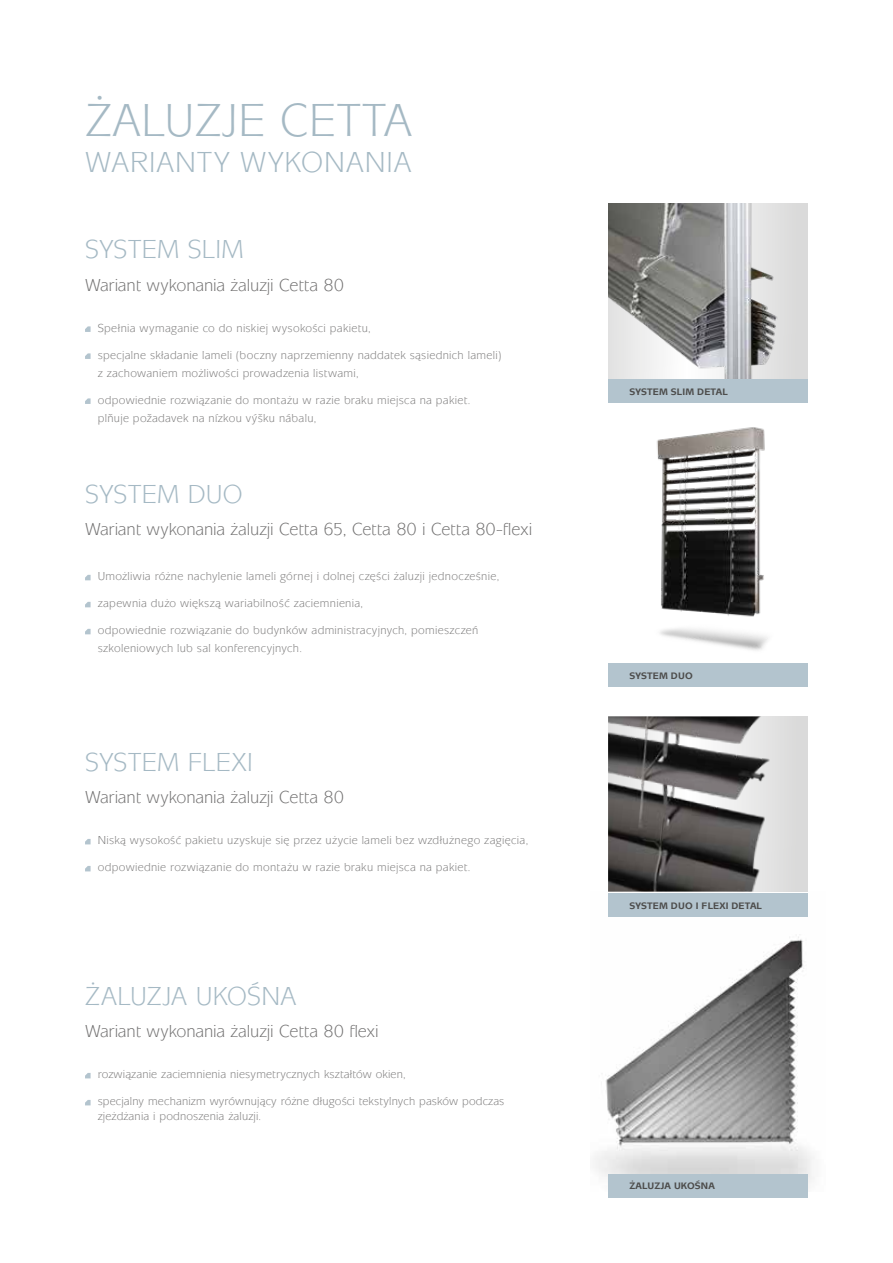
<style>
.page{position:relative;width:893px;height:1263px;background:#fff}
.page>*{position:absolute;margin:0;border:0;box-sizing:border-box;transform-origin:0 0}
.t1{font:48px "Mixage Itc TOT";letter-spacing:.015em;color:#a5b9c4}
.t2{font:30px "Mixage Itc TOT";letter-spacing:.03em;color:#a5b9c4}
.t3{font:27px "Mixage Itc TOT";letter-spacing:.01em;color:#a5b9c4}
.t4{font:18px "Mixage Itc TOT";letter-spacing:-.005em;color:#706f6f}
.t5{font:12px/18px "Mixage Itc TOT";letter-spacing:.025em;color:#777676}
.t6{font:700 9.75px "Mixage Itc TOT";letter-spacing:.015em;color:#4d4d4c}
</style>
<div class="page">
<img style="left:594px;top:891px;width:220px;height:293px">
<svg style="left:85px;top:326px;width:6px;height:6px"></svg>
<svg style="left:85px;top:353px;width:6px;height:6px"></svg>
<svg style="left:85px;top:398px;width:6px;height:6px"></svg>
<svg style="left:85px;top:575px;width:6px;height:5px"></svg>
<svg style="left:85px;top:602px;width:6px;height:5px"></svg>
<svg style="left:85px;top:629px;width:6px;height:5px"></svg>
<svg style="left:85px;top:839px;width:6px;height:5px"></svg>
<svg style="left:85px;top:866px;width:6px;height:5px"></svg>
<svg style="left:85px;top:1073px;width:6px;height:5px"></svg>
<svg style="left:85px;top:1100px;width:6px;height:5px"></svg>
<img style="left:645px;top:427px;width:163px;height:237px">
<div style="left:608px;top:893px;width:200px;height:24px;background:#b3c4ce"></div>
<div style="left:608px;top:1174px;width:200px;height:23px;background:#b3c4ce"></div>
<div style="left:608px;top:380px;width:200px;height:23px;background:#b3c4ce"></div>
<div style="left:608px;top:664px;width:200px;height:23px;background:#b3c4ce"></div>
<img style="left:608px;top:716px;width:199px;height:175px">
<div style="left:608px;top:204px;width:200px;height:175px;background:#dbdbdb"></div>
<img style="left:608px;top:204px;width:169px;height:175px">
<h1 class="t1" style="left:85px;top:94px;width:328px">ŻALUZJE CETTA</h1>
<h2 class="t2" style="left:85px;top:146px;width:328px">WARIANTY WYKONANIA</h2>
<h3 class="t3" style="left:85px;top:234px;width:160px">SYSTEM SLIM</h3>
<h3 class="t4" style="left:85px;top:275px;width:260px">Wariant wykonania żaluzji Cetta 80</h3>
<p class="t5" style="left:98px;top:319px;width:275px">Spełnia wymaganie co do niskiej wysokości pakietu,</p>
<p class="t5" style="left:98px;top:346px;width:405px">specjalne składanie lameli (boczny naprzemienny naddatek sąsiednich lameli) z zachowaniem możliwości prowadzenia listwami,</p>
<p class="t5" style="left:98px;top:391px;width:374px">odpowiednie rozwiązanie do montażu w razie braku miejsca na pakiet. plňuje požadavek na nízkou výšku nábalu,</p>
<h3 class="t3" style="left:85px;top:479px;width:159px">SYSTEM DUO</h3>
<h3 class="t4" style="left:85px;top:519px;width:449px">Wariant wykonania żaluzji Cetta 65, Cetta 80 i Cetta 80-flexi</h3>
<p class="t5" style="left:98px;top:567px;width:403px">Umożliwia różne nachylenie lameli górnej i dolnej części żaluzji jednocześnie,</p>
<p class="t5" style="left:98px;top:594px;width:267px">zapewnia dużo większą wariabilność zaciemnienia,</p>
<p class="t5" style="left:98px;top:621px;width:382px">odpowiednie rozwiązanie do budynków administracyjnych, pomieszczeń szkoleniowych lub sal konferencyjnych.</p>
<h3 class="t3" style="left:85px;top:747px;width:169px">SYSTEM FLEXI</h3>
<h3 class="t4" style="left:85px;top:787px;width:260px">Wariant wykonania żaluzji Cetta 80</h3>
<p class="t5" style="left:98px;top:832px;width:432px">Niską wysokość pakietu uzyskuje się przez użycie lameli bez wzdłużnego zagięcia,</p>
<p class="t5" style="left:98px;top:859px;width:374px">odpowiednie rozwiązanie do montażu w razie braku miejsca na pakiet.</p>
<h3 class="t3" style="left:85px;top:981px;width:213px">ŻALUZJA UKOŚNA</h3>
<h3 class="t4" style="left:85px;top:1021px;width:295px">Wariant wykonania żaluzji Cetta 80 flexi</h3>
<p class="t5" style="left:98px;top:1065px;width:309px">rozwiązanie zaciemnienia niesymetrycznych kształtów okien,</p>
<p class="t5" style="left:98px;top:1094px;width:408px;line-height:14.4px">specjalny mechanizm wyrównujący różne długości tekstylnych pasków podczas zjeżdżania i podnoszenia żaluzji.</p>
<p class="t6" style="left:629px;top:386px;width:100px">SYSTEM SLIM DETAL</p>
<p class="t6" style="left:629px;top:670px;width:65px">SYSTEM DUO</p>
<p class="t6" style="left:629px;top:899px;width:134px">SYSTEM DUO I FLEXI DETAL</p>
<p class="t6" style="left:629px;top:1180px;width:87px">ŻALUZJA UKOŚNA</p>
</div>
